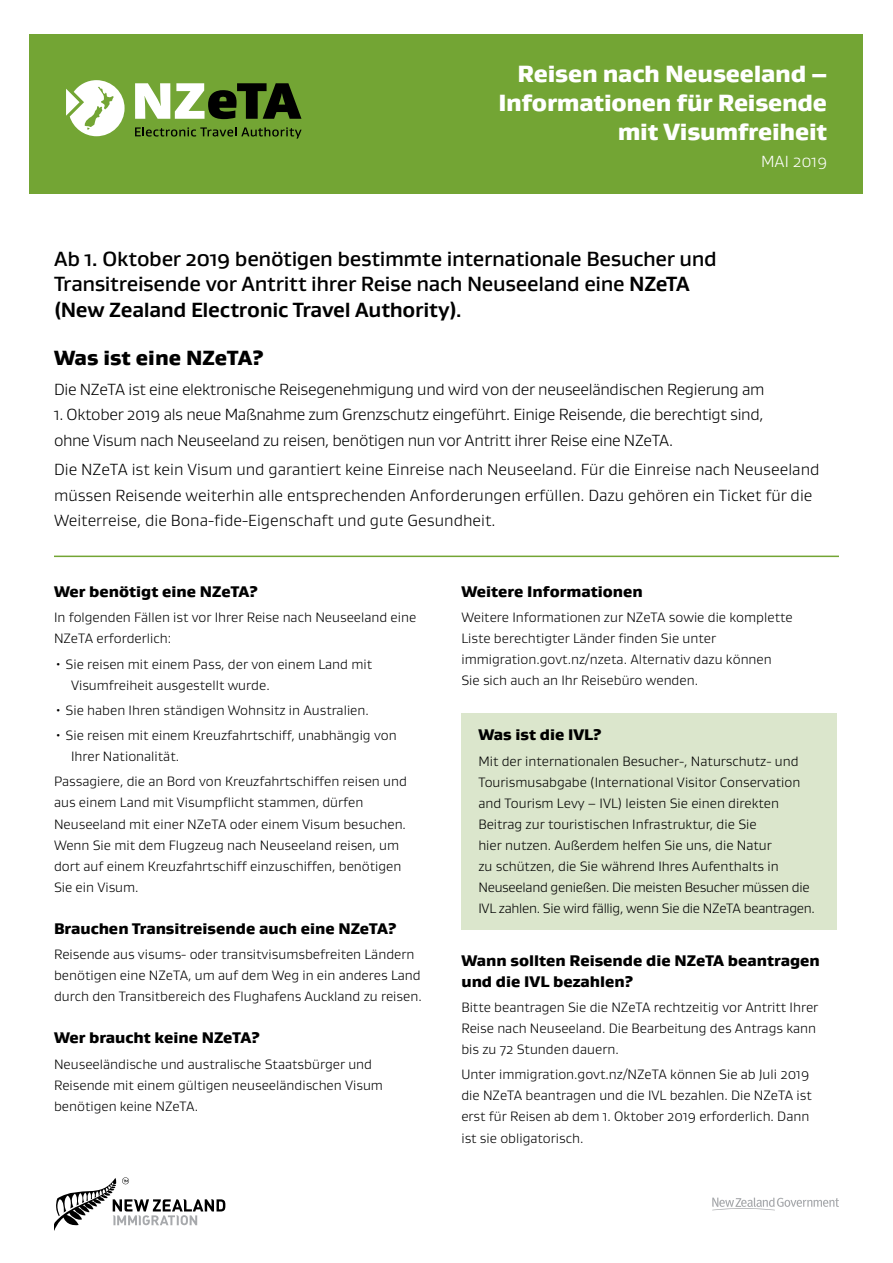
<style>
.page{position:relative;width:893px;height:1263px;background:#fff}
.page>*{position:absolute;margin:0;border:0;box-sizing:border-box;transform-origin:0 0}
.t1{font:900 24px/28.8px "Gustan";letter-spacing:-.01em;color:#fff;text-align:right}
.t2{font:500 21px/25.5px "Gustan";letter-spacing:-.015em;color:#000}
.t3{font:900 21px "Gustan";color:#000}
.t4{font:300 16.5px/25.5px "Gustan";letter-spacing:-.02em;color:#000}
.t5{font:300 16.5px/25.5px "Gustan";color:#000}
.t6{font:300 16.5px "Gustan";color:#fff}
.t7{font:900 15.75px/21px "Gustan";color:#000}
.t8{font:300 13.8px/21px "Gustan";color:#000}
.s1{font-weight:700}
</style>
<div class="page">
<svg style="left:54px;top:1177px;width:171px;height:53px"></svg>
<hr style="left:54px;top:556px;width:785px;height:1px;background:#73a534">
<div style="left:461px;top:713px;width:376px;height:217px;background:#dbe6cc"></div>
<div style="left:30px;top:34px;width:833px;height:160px;background:#73a534"></div>
<svg style="left:712px;top:1197px;width:127px;height:13px"></svg>
<svg style="left:66px;top:80px;width:59px;height:56px"></svg>
<svg style="left:135px;top:83px;width:166px;height:36px"></svg>
<svg style="left:135px;top:127px;width:167px;height:12px"></svg>
<h1 class="t1" style="left:498px;top:59px;width:330px">Reisen nach Neuseeland –<br>Informationen für Reisende mit Visumfreiheit</h1>
<p class="t6" style="left:761px;top:151px;width:68px">MAI 2019</p>
<h2 class="t2" style="left:54px;top:245px;width:664px">Ab 1. Oktober 2019 benötigen bestimmte internationale Besucher und<br>Transitreisende vor Antritt ihrer Reise nach Neuseeland eine <span class="s1">NZeTA (New Zealand Electronic Travel Authority)</span>.</h2>
<h2 class="t3" style="left:54px;top:344px;width:211px">Was ist eine NZeTA?</h2>
<p class="t4" style="left:54px;top:376px;width:712px">Die NZeTA ist eine elektronische Reisegenehmigung und wird von der neuseeländischen Regierung am</p>
<p class="t4" style="left:54px;top:401px;width:711px">1. Oktober 2019 als neue Maßnahme zum Grenzschutz eingeführt. Einige Reisende, die berechtigt sind, ohne Visum nach Neuseeland zu reisen, benötigen nun vor Antritt ihrer Reise eine NZeTA.</p>
<p class="t5" style="left:54px;top:456px;width:767px">Die NZeTA ist kein Visum und garantiert keine Einreise nach Neuseeland. Für die Einreise nach Neuseeland müssen Reisende weiterhin alle entsprechenden Anforderungen erfüllen. Dazu gehören ein Ticket für die<br>Weiterreise, die Bona-fide-Eigenschaft und gute Gesundheit.</p>
<p class="t7" style="left:54px;top:581px;width:205px">Wer benötigt eine NZeTA?</p>
<p class="t8" style="left:54px;top:607px;width:364px">In folgenden Fällen ist vor Ihrer Reise nach Neuseeland eine<br>NZeTA erforderlich:</p>
<p class="t8" style="left:71px;top:653px;width:303px;text-indent:-17px">• Sie reisen mit einem Pass, der von einem Land mit<br>Visumfreiheit ausgestellt wurde.</p>
<p class="t8" style="left:54px;top:699px;width:316px">• Sie haben Ihren ständigen Wohnsitz in Australien.</p>
<p class="t8" style="left:71px;top:725px;width:327px;text-indent:-17px">• Sie reisen mit einem Kreuzfahrtschiff, unabhängig von<br>Ihrer Nationalität.</p>
<p class="t8" style="left:54px;top:771px;width:354px">Passagiere, die an Bord von Kreuzfahrtschiffen reisen und aus einem Land mit Visumpflicht stammen, dürfen Neuseeland mit einer NZeTA oder einem Visum besuchen.<br>Wenn Sie mit dem Flugzeug nach Neuseeland reisen, um dort auf einem Kreuzfahrtschiff einzuschiffen, benötigen Sie ein Visum.</p>
<p class="t7" style="left:54px;top:917px;width:344px">Brauchen Transitreisende auch eine NZeTA?</p>
<p class="t8" style="left:54px;top:943px;width:369px">Reisende aus visums- oder transitvisumsbefreiten Ländern benötigen eine NZeTA, um auf dem Weg in ein anderes Land durch den Transitbereich des Flughafens Auckland zu reisen.</p>
<p class="t7" style="left:54px;top:1027px;width:207px">Wer braucht keine NZeTA?</p>
<p class="t8" style="left:54px;top:1053px;width:330px">Neuseeländische und australische Staatsbürger und<br>Reisende mit einem gültigen neuseeländischen Visum benötigen keine NZeTA.</p>
<p class="t7" style="left:461px;top:581px;width:183px">Weitere Informationen</p>
<p class="t8" style="left:461px;top:607px;width:333px">Weitere Informationen zur NZeTA sowie die komplette Liste berechtigter Länder finden Sie unter immigration.govt.nz/nzeta. Alternativ dazu können Sie sich auch an Ihr Reisebüro wenden.</p>
<p class="t7" style="left:478px;top:724px;width:125px">Was ist die IVL?</p>
<p class="t8" style="left:478px;top:750px;width:338px">Mit der internationalen Besucher-, Naturschutz- und Tourismusabgabe (International Visitor Conservation and Tourism Levy – IVL) leisten Sie einen direkten Beitrag zur touristischen Infrastruktur, die Sie<br>hier nutzen. Außerdem helfen Sie uns, die Natur<br>zu schützen, die Sie während Ihres Aufenthalts in Neuseeland genießen. Die meisten Besucher müssen die IVL zahlen. Sie wird fällig, wenn Sie die NZeTA beantragen.</p>
<p class="t7" style="left:461px;top:950px;width:360px">Wann sollten Reisende die NZeTA beantragen und die IVL bezahlen?</p>
<p class="t8" style="left:461px;top:997px;width:358px">Bitte beantragen Sie die NZeTA rechtzeitig vor Antritt Ihrer<br>Reise nach Neuseeland. Die Bearbeitung des Antrags kann bis zu 72 Stunden dauern.</p>
<p class="t8" style="left:461px;top:1064px;width:352px">Unter immigration.govt.nz/NZeTA können Sie ab Juli 2019 die NZeTA beantragen und die IVL bezahlen. Die NZeTA ist erst für Reisen ab dem 1. Oktober 2019 erforderlich. Dann ist sie obligatorisch.</p>
</div>
